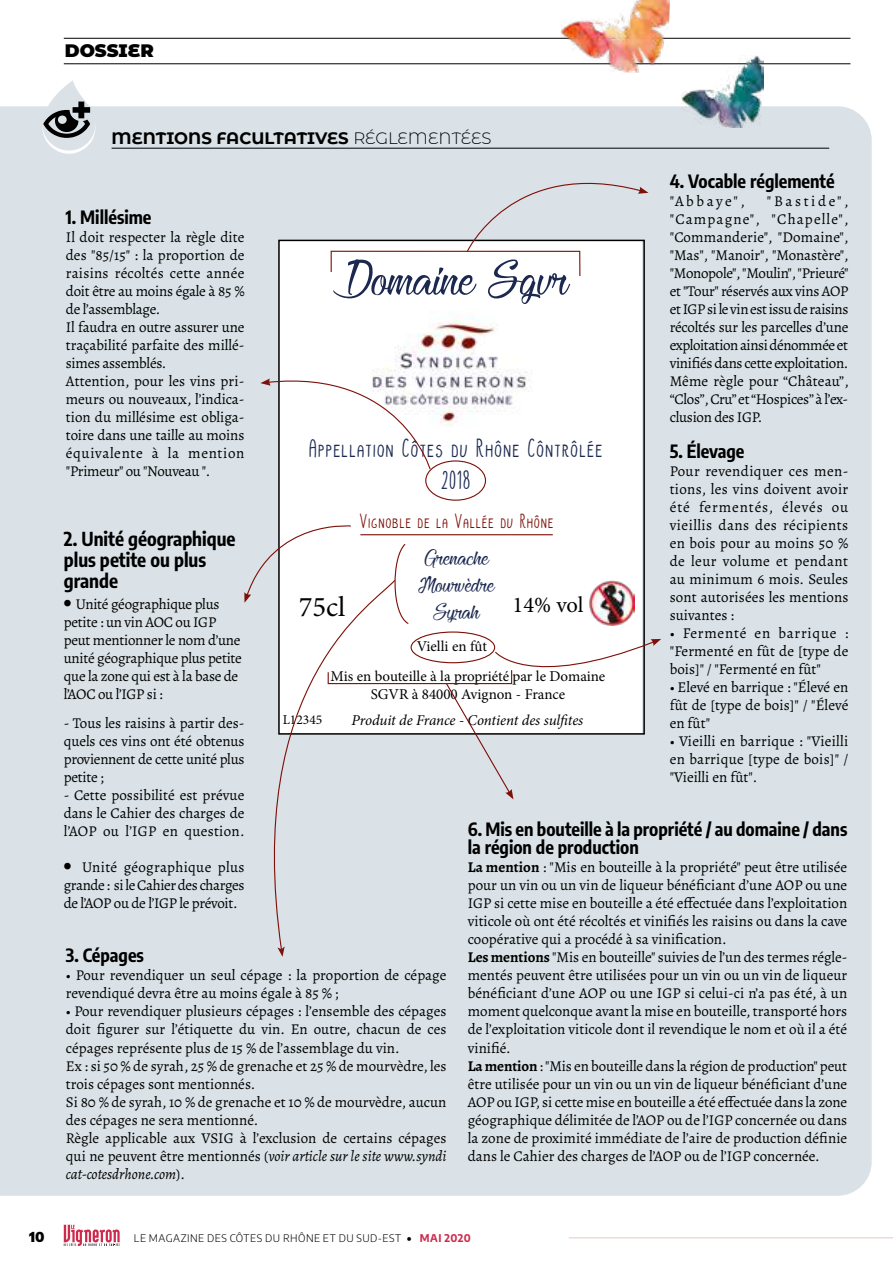
<style>
.page{position:relative;width:893px;height:1263px;background:#fff}
.page>*{position:absolute;margin:0;border:0;box-sizing:border-box;transform-origin:0 0}
.t1{font:81px "Heartbeat in Christmas";color:#1b2850}
.t2{font:36px/27px "Heartbeat in Christmas";color:#1b2850;text-align:center}
.t3{font:28.5px "Minion Pro";color:#000}
.t4{font:27px/32.4px "Potatoes And Peas";color:#1b2850;text-align:center}
.t5{font:22.5px "Minion Pro";color:#000}
.t6{font:21px "Potatoes And Peas";color:#7d1008}
.t7{font:700 18.9px/21.3px "Encode Sans Condensed";color:#000}
.t8{font:700 18px/18px "Encode Sans Condensed";color:#000}
.t9{font:900 18px "Montserrat Alternates";color:#000}
.t10{font:700 16.5px "Montserrat Alternates";color:#000}
.t11{font:15px/18px "Alegreya";color:#000;text-align:justify}
.t12{font:15px/18px "Alegreya";letter-spacing:-.02em;color:#000}
.t13{font:15px/18px "Minion Pro";color:#000;text-align:center}
.t14{font:italic 15px "Minion Pro";letter-spacing:-.01em;color:#000}
.t15{font:13.5px "Minion Pro";color:#000}
.t16{font:900 13.5px "Encode Sans";color:#000}
.t17{font:300 10.5px "Encode Sans";letter-spacing:.04em;color:#000}
.s1{font-weight:300}
.s2{font-family:"Encode Sans Condensed";font-weight:700;font-size:21px}
.s3{font-style:italic}
.s4{font-weight:700}
.s5{font-weight:900}
.s6{font-weight:700;color:#ce2a4d}
</style>
<div class="page">
<div style="left:0;top:106px;width:872px;height:1090px;background:#dae2e7"></div>
<div style="left:279px;top:240px;width:363px;height:493px;background:#fff"></div>
<img style="left:383px;top:317px;width:149px;height:109px">
<img style="left:590px;top:580px;width:44px;height:45px">
<svg style="left:243px;top:579px;width:153px;height:371px"></svg>
<svg style="left:277px;top:946px;width:8px;height:11px"></svg>
<hr style="left:360px;top:534px;width:193px;height:1px;background:#7d1008">
<svg style="left:244px;top:519px;width:108px;height:84px"></svg>
<svg style="left:391px;top:543px;width:18px;height:82px"></svg>
<svg style="left:260px;top:369px;width:171px;height:101px"></svg>
<svg style="left:327px;top:639px;width:334px;height:160px"></svg>
<div style="left:425px;top:460px;width:61px;height:41px;border:1px solid #7d1008;border-radius:50%"></div>
<svg style="left:330px;top:157px;width:318px;height:120px"></svg>
<div style="left:411px;top:631px;width:84px;height:32px;border:1px solid #7d1008;border-radius:50%"></div>
<hr style="left:112px;top:148px;width:717px;height:1px;background:#000">
<svg style="left:42px;top:80px;width:54px;height:74px"></svg>
<svg style="left:64px;top:1225px;width:56px;height:21px"></svg>
<hr style="left:64px;top:38px;width:786px;height:1px;background:#000">
<hr style="left:64px;top:63px;width:786px;height:1px;background:#000">
<img style="left:681px;top:56px;width:82px;height:72px">
<img style="left:559px;top:0;width:111px;height:73px">
<hr style="left:569px;top:1237px;width:324px;height:1px;background:#f0c7c5">
<p class="t9" style="left:65px;top:37px;width:90px">DOSSIER</p>
<p class="t10" style="left:112px;top:126px;width:381px">MENTIONS FACULTATIVES <span class="s1">RÉGLEMENTÉES</span></p>
<p class="t8" style="left:670px;top:171px;width:166px">4. Vocable réglementé</p>
<p class="t11" style="left:670px;top:192px;width:77px">"Abbaye",</p>
<p class="t11" style="left:670px;top:192px;width:180px;text-indent:97px">"Bastide", "Campagne", "Chapelle", "Commanderie", "Domaine", "Mas", "Manoir", "Monastère", "Monopole", "Moulin", "Prieuré" et "Tour" réservés aux vins AOP et IGP si le vin est issu de raisins récoltés sur les parcelles d’une exploitation ainsi dénommée et vinifiés dans cette exploitation.<br>Même règle pour “Château”, “Clos”, Cru” et “Hospices” à l’ex&shy;clusion des IGP.</p>
<p class="t8" style="left:66px;top:207px;width:87px">1. Millésime</p>
<p class="t11" style="left:66px;top:228px;width:180px;text-align:left">Il doit respecter la règle dite des "85/15" : la proportion de raisins récoltés cette année doit être au moins égale à 85 % de l’assemblage.<br>Il faudra en outre assurer une traçabilité parfaite des millé&shy;simes assemblés.<br>Attention, pour les vins pri&shy;meurs ou nouveaux, l’indica&shy;tion du millésime est obliga&shy;toire dans une taille au moins équivalente à la mention "Primeur" ou "Nouveau ".</p>
<h1 class="t1" style="left:332px;top:244px;width:238px">Domaine Sgvr</h1>
<h3 class="t4" style="left:308px;top:431px;width:296px">Appellation Côtes du Rhône Côntrôlée<br>2018</h3>
<p class="t8" style="left:670px;top:441px;width:76px">5. Élevage</p>
<p class="t11" style="left:670px;top:462px;width:180px">Pour revendiquer ces men&shy;tions, les vins doivent avoir été fermentés, élevés ou vieillis dans des récipients en bois pour au moins 50 % de leur volume et pendant au minimum 6 mois. Seules sont autorisées les mentions suivantes :</p>
<p class="t11" style="left:670px;top:624px;width:180px">• Fermenté en barrique : "Fermenté en fût de [type de bois]" / "Fermenté en fût"</p>
<p class="t11" style="left:670px;top:678px;width:180px">• Elevé en barrique : "Élevé en fût de [type de bois]" / "Élevé en fût"</p>
<p class="t11" style="left:670px;top:732px;width:180px">• Vieilli en barrique : "Vieilli en barrique [type de bois]" / "Vieilli en fût".</p>
<h3 class="t6" style="left:359px;top:508px;width:196px">Vignoble de la Vallée du Rhône</h3>
<p class="t7" style="left:64px;top:527px;width:173px">2. Unité géographique plus petite ou plus grande</p>
<p class="t12" style="left:64px;top:595px;width:180px"><span class="s2">•</span> Unité géographique plus petite : un vin AOC ou IGP peut mentionner le nom d’une unité géographique plus petite que la zone qui est à la base de l’AOC ou l’IGP si :</p>
<p class="t11" style="left:64px;top:714px;width:182px">- Tous les raisins à partir des&shy;quels ces vins ont été obtenus proviennent de cette unité plus petite ;</p>
<p class="t11" style="left:64px;top:786px;width:182px">- Cette possibilité est prévue dans le Cahier des charges de l’AOP ou l’IGP en question.</p>
<p class="t11" style="left:64px;top:858px;width:182px"><span class="s2">•</span> Unité géographique plus grande : si le Cahier des charges de l’AOP ou de l’IGP le prévoit.</p>
<p class="t8" style="left:66px;top:945px;width:80px">3. Cépages</p>
<p class="t11" style="left:66px;top:966px;width:382px">• Pour revendiquer un seul cépage : la proportion de cépage revendiqué devra être au moins égale à 85 % ;</p>
<p class="t11" style="left:66px;top:1002px;width:382px;text-align:left">• Pour revendiquer plusieurs cépages : l’ensemble des cépages doit figurer sur l’étiquette du vin. En outre, chacun de ces cépages représente plus de 15 % de l’assemblage du vin.<br>Ex : si 50 % de syrah, 25 % de grenache et 25 % de mourvèdre, les trois cépages sont mentionnés.<br>Si 80 % de syrah, 10 % de grenache et 10 % de mourvèdre, aucun des cépages ne sera mentionné.<br>Règle applicable aux VSIG à l’exclusion de certains cépages qui ne peuvent être mentionnés (<span class="s3">voir article sur le site www.syndi cat-cotesdrhone.com</span>).</p>
<h2 class="t2" style="left:418px;top:544px;width:78px">Grenache<br>Mourvèdre<br>Syrah</h2>
<h3 class="t5" style="left:513px;top:590px;width:72px">14% vol</h3>
<h3 class="t3" style="left:299px;top:588px;width:48px">75cl</h3>
<p class="t13" style="left:417px;top:637px;width:72px">Vielli en fût</p>
<p class="t13" style="left:331px;top:667px;width:276px">Mis en bouteille à la propriété par le Domaine<br>SGVR à 84000 Avignon - France</p>
<p class="t14" style="left:352px;top:710px;width:233px">Produit de France - Contient des sulfites</p>
<p class="t15" style="left:283px;top:710px;width:41px">L12345</p>
<p class="t8" style="left:468px;top:819px;width:381px">6. Mis en bouteille à la propriété / au domaine / dans la région de production</p>
<p class="t11" style="left:468px;top:858px;width:381px;text-align:left"><span class="s4">La mention</span> : "Mis en bouteille à la propriété" peut être utilisée pour un vin ou un vin de liqueur bénéficiant d’une AOP ou une IGP si cette mise en bouteille a été effectuée dans l’exploitation viticole où ont été récoltés et vinifiés les raisins ou dans la cave coopérative qui a procédé à sa vinification.<br><span class="s4">Les mentions</span> "Mis en bouteille" suivies de l’un des termes régle&shy;mentés peuvent être utilisées pour un vin ou un vin de liqueur bénéficiant d’une AOP ou une IGP si celui-ci n’a pas été, à un moment quelconque avant la mise en bouteille, transporté hors de l’exploitation viticole dont il revendique le nom et où il a été vinifié.<br><span class="s4">La mention</span> : "Mis en bouteille dans la région de production" peut être utilisée pour un vin ou un vin de liqueur bénéficiant d’une AOP ou IGP, si cette mise en bouteille a été effectuée dans la zone géographique délimitée de l’AOP ou de l’IGP concernée ou dans la zone de proximité immédiate de l’aire de production définie dans le Cahier des charges de l’AOP ou de l’IGP concernée.</p>
<p class="t16" style="left:29px;top:1226px;width:17px">10</p>
<p class="t17" style="left:134px;top:1231px;width:339px">LE MAGAZINE DES CÔTES DU RHÔNE ET DU SUD-EST <span class="s5">•</span> <span class="s6">MAI 2020</span></p>
</div>
